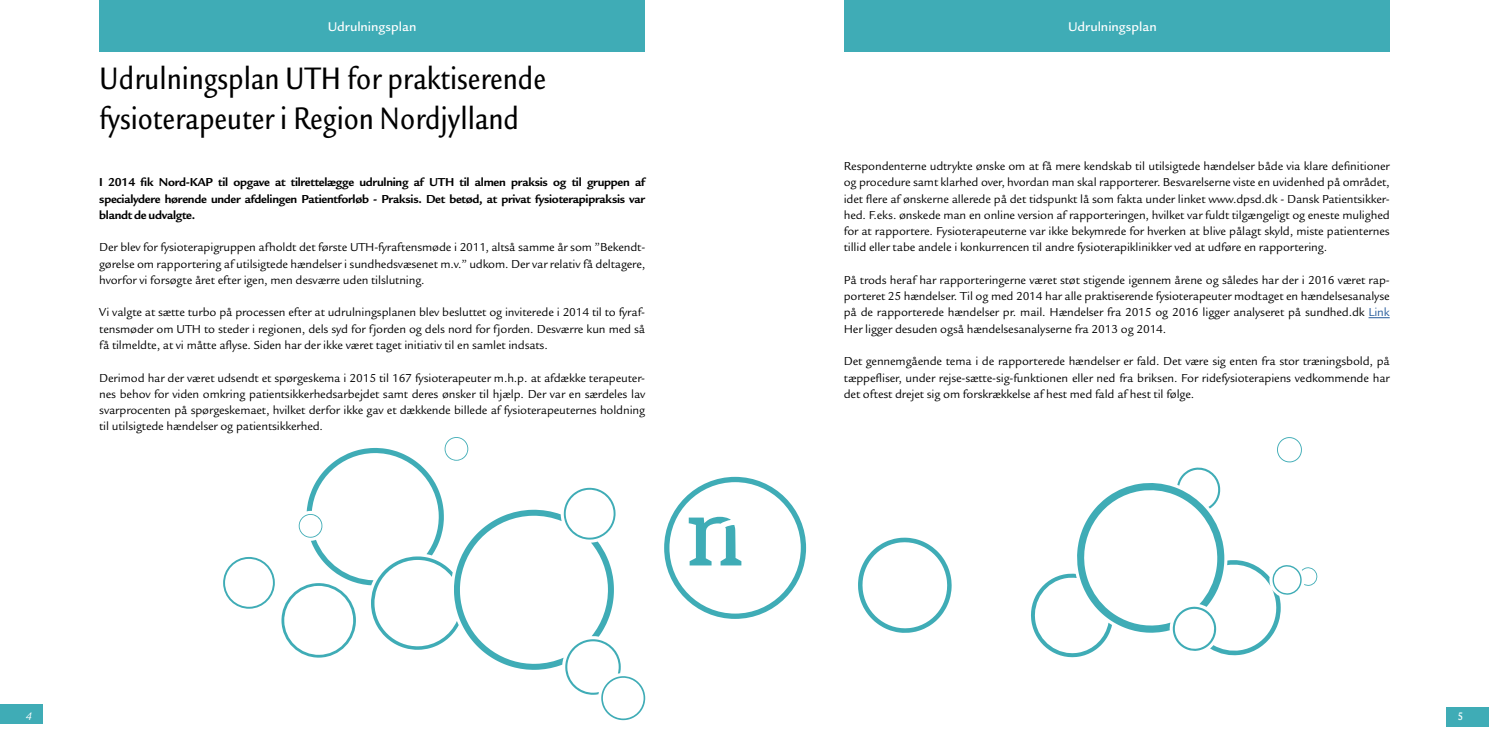
<style>
.page{position:relative;width:1489px;height:745px;background:#fff}
.page>*{position:absolute;margin:0;border:0;box-sizing:border-box;transform-origin:0 0}
.t1{font:500 condensed 33.75px/40.5px "Legacy Sans ITC Std";color:#000}
.t2{font:500 13.75px "Legacy Sans Std";letter-spacing:-.005em;color:#fff}
.t3{font:12.5px/16.2px "Legacy Sans ITC Std";letter-spacing:-.01em;color:#000;text-align:justify}
.t4{font:700 12.5px/16.2px "Legacy Sans ITC Std";letter-spacing:-.02em;color:#000;text-align:justify}
.t5{font:italic 11.88px "Legacy Sans ITC Std";color:#fff}
.t6{font:700 condensed 11.88px "Legacy Sans ITC Std";color:#fff}
.s1{color:#265b9b}
</style>
<div class="page">
<div style="left:1445px;top:707px;width:43px;height:19px;background:#3facb6"></div>
<div style="left:0;top:704px;width:43px;height:19px;background:#3facb6"></div>
<div style="left:99px;top:0;width:546px;height:52px;background:#3facb6"></div>
<div style="left:843px;top:0;width:546px;height:52px;background:#3facb6"></div>
<svg style="left:1368px;top:317px;width:21px;height:1px"></svg>
<svg style="left:223px;top:557px;width:52px;height:51px"></svg>
<svg style="left:281px;top:437px;width:364px;height:282px"></svg>
<svg style="left:664px;top:476px;width:142px;height:142px"></svg>
<svg style="left:858px;top:537px;width:93px;height:95px"></svg>
<svg style="left:1031px;top:437px;width:286px;height:221px"></svg>
<p class="t2" style="left:328px;top:19px;width:90px">Udrulningsplan</p>
<p class="t2" style="left:1068px;top:19px;width:90px">Udrulningsplan</p>
<h1 class="t1" style="left:99px;top:58px;width:448px">Udrulningsplan UTH for praktiserende fysioterapeuter i Region Nordjylland</h1>
<p class="t4" style="left:99px;top:174px;width:547px">I 2014 fik Nord-KAP til opgave at tilrettelægge udrulning af UTH til almen praksis og til gruppen af specialydere hørende under afdelingen Patientforløb - Praksis. Det betød, at privat fysioterapipraksis var blandt de udvalgte.</p>
<p class="t3" style="left:99px;top:239px;width:547px">Der blev for fysioterapigruppen afholdt det første UTH-fyraftensmøde i 2011, altså samme år som ”Bekendt&shy;gørelse om rapportering af utilsigtede hændelser i sundhedsvæsenet m.v.” udkom. Der var relativ få deltagere, hvorfor vi forsøgte året efter igen, men desværre uden tilslutning.</p>
<p class="t3" style="left:99px;top:304px;width:547px">Vi valgte at sætte turbo på processen efter at udrulningsplanen blev besluttet og inviterede i 2014 til to fyraf&shy;tensmøder om UTH to steder i regionen, dels syd for fjorden og dels nord for fjorden. Desværre kun med så få tilmeldte, at vi måtte aflyse. Siden har der ikke været taget initiativ til en samlet indsats.</p>
<p class="t3" style="left:99px;top:369px;width:547px">Derimod har der været udsendt et spørgeskema i 2015 til 167 fysioterapeuter m.h.p. at afdække terapeuter&shy;nes behov for viden omkring patientsikkerhedsarbejdet samt deres ønsker til hjælp. Der var en særdeles lav svarprocenten på spørgeskemaet, hvilket derfor ikke gav et dækkende billede af fysioterapeuternes holdning til utilsigtede hændelser og patientsikkerhed.</p>
<p class="t3" style="left:843px;top:158px;width:547px">Respondenterne udtrykte ønske om at få mere kendskab til utilsigtede hændelser både via klare definitioner og procedure samt klarhed over, hvordan man skal rapporterer. Besvarelserne viste en uvidenhed på området, idet flere af ønskerne allerede på det tidspunkt lå som fakta under linket www.dpsd.dk - Dansk Patientsikker&shy;hed. F.eks. ønskede man en online version af rapporteringen, hvilket var fuldt tilgængeligt og eneste mulighed for at rapportere. Fysioterapeuterne var ikke bekymrede for hverken at blive pålagt skyld, miste patienternes tillid eller tabe andele i konkurrencen til andre fysioterapiklinikker ved at udføre en rapportering.</p>
<p class="t3" style="left:843px;top:272px;width:547px">På trods heraf har rapporteringerne været støt stigende igennem årene og således har der i 2016 været rap&shy;porteret 25 hændelser. Til og med 2014 har alle praktiserende fysioterapeuter modtaget en hændelsesanalyse på de rapporterede hændelser pr. mail. Hændelser fra 2015 og 2016 ligger analyseret på sundhed.dk <span class="s1">Link </span>Her ligger desuden også hændelsesanalyserne fra 2013 og 2014.</p>
<p class="t3" style="left:843px;top:353px;width:547px">Det gennemgående tema i de rapporterede hændelser er fald. Det være sig enten fra stor træningsbold, på tæppefliser, under rejse-sætte-sig-funktionen eller ned fra briksen. For ridefysioterapiens vedkommende har det oftest drejet sig om forskrækkelse af hest med fald af hest til følge.</p>
<p class="t5" style="left:26px;top:709px;width:8px">4</p>
<p class="t6" style="left:1457px;top:709px;width:7px">5</p>
</div>
